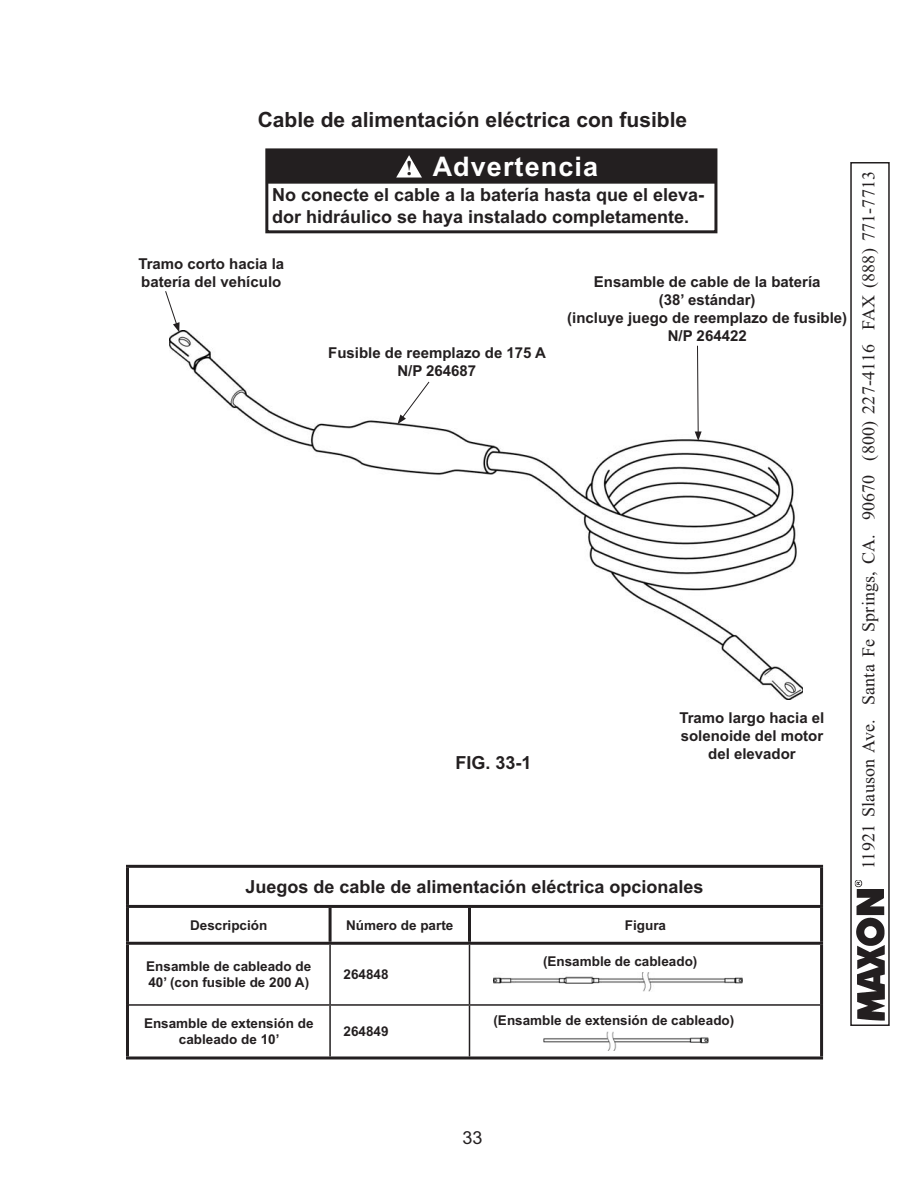
<style>
.page{position:relative;width:918px;height:1188px;background:#fff}
.page>*{position:absolute;margin:0;border:0;box-sizing:border-box;transform-origin:0 0}
.t1{font:700 27px "Arial";letter-spacing:.04em;color:#fff}
.t2{font:700 21px "Arial";color:#231f20}
.t3{font:700 18px/21.6px "Arial";color:#231f20}
.t4{font:18px "Times New Roman";letter-spacing:.01em;color:#231f20}
.t5{font:18px "Arial";color:#231f20}
.t6{font:700 15px/18px "Arial";color:#231f20;text-align:center}
.t7{font:700 13.5px/16.2px "Arial";color:#231f20}
.s1{font-family:"Times New Roman";font-size:21px;color:#231f20}
</style>
<div class="page">
<div style="left:850px;top:162px;width:40px;height:864px;border:2px solid #231f20"></div>
<img style="left:855px;top:880px;width:30px;height:141px">
<img style="left:170px;top:331px;width:633px;height:368px">
<img style="left:493px;top:973px;width:249px;height:19px">
<img style="left:543px;top:1031px;width:166px;height:19px">
<svg style="left:165px;top:291px;width:15px;height:41px"></svg>
<svg style="left:398px;top:381px;width:32px;height:43px"></svg>
<svg style="left:695px;top:345px;width:7px;height:96px"></svg>
<hr style="left:126px;top:868px;width:3px;height:37px;background:#231f20">
<hr style="left:820px;top:868px;width:3px;height:37px;background:#231f20">
<hr style="left:126px;top:908px;width:3px;height:34px;background:#231f20">
<hr style="left:329px;top:908px;width:3px;height:34px;background:#231f20">
<hr style="left:468px;top:908px;width:3px;height:34px;background:#231f20">
<hr style="left:820px;top:908px;width:3px;height:34px;background:#231f20">
<hr style="left:126px;top:945px;width:3px;height:60px;background:#231f20">
<hr style="left:329px;top:945px;width:2px;height:59px;background:#231f20">
<hr style="left:469px;top:945px;width:1px;height:59px;background:#231f20">
<hr style="left:126px;top:865px;width:697px;height:3px;background:#231f20">
<hr style="left:126px;top:905px;width:697px;height:3px;background:#231f20">
<hr style="left:126px;top:942px;width:697px;height:3px;background:#231f20">
<hr style="left:820px;top:945px;width:3px;height:60px;background:#231f20">
<hr style="left:126px;top:1005px;width:3px;height:51px;background:#231f20">
<hr style="left:129px;top:1004px;width:691px;height:2px;background:#231f20">
<hr style="left:126px;top:1056px;width:697px;height:3px;background:#231f20">
<hr style="left:329px;top:1006px;width:2px;height:50px;background:#231f20">
<hr style="left:469px;top:1006px;width:1px;height:50px;background:#231f20">
<hr style="left:820px;top:1005px;width:3px;height:51px;background:#231f20">
<div style="left:265px;top:148px;width:452px;height:85px;border:3px solid #231f20"></div>
<div style="left:266px;top:150px;width:450px;height:33px;background:#231f20"></div>
<div style="left:266px;top:149px;width:451px;height:35px;border:1px solid #231f20"></div>
<svg style="left:396px;top:155px;width:26px;height:23px"></svg>
<h2 class="t2" style="left:258px;top:112px;width:431px">Cable de alimentación eléctrica con fusible</h2>
<h1 class="t1" style="left:406px;top:156px;width:194px"><span class="s1">!</span> Advertencia</h1>
<p class="t3" style="left:272px;top:186px;width:434px">No conecte el cable a la batería hasta que el eleva&shy;dor hidráulico se haya instalado completamente.</p>
<p class="t6" style="left:138px;top:256px;width:147px;text-align:left">Tramo corto hacia la batería del vehículo</p>
<p class="t6" style="left:328px;top:345px;width:219px">Fusible de reemplazo de 175 A<br>N/P 264687</p>
<p class="t6" style="left:567px;top:274px;width:282px">Ensamble de cable de la batería<br>(38’ estándar)<br>(incluye juego de reemplazo de fusible)<br>N/P 264422</p>
<p class="t3" style="left:455px;top:754px;width:78px">FIG. 33-1</p>
<p class="t6" style="left:679px;top:710px;width:147px">Tramo largo hacia el solenoide del motor del elevador</p>
<p class="t3" style="left:245px;top:878px;width:460px">Juegos de cable de alimentación eléctrica opcionales</p>
<p class="t7" style="left:190px;top:918px;width:79px">Descripción</p>
<p class="t7" style="left:346px;top:918px;width:109px">Número de parte</p>
<p class="t7" style="left:625px;top:918px;width:43px">Figura</p>
<p class="t7" style="left:146px;top:959px;width:167px">Ensamble de cableado de<br>40’ (con fusible de 200 A)</p>
<p class="t7" style="left:344px;top:968px;width:47px">264848</p>
<p class="t7" style="left:144px;top:1017px;width:171px;text-align:center">Ensamble de extensión de cableado de 10’</p>
<p class="t7" style="left:344px;top:1025px;width:47px">264849</p>
<p class="t7" style="left:543px;top:955px;width:156px">(Ensamble de cableado)</p>
<p class="t7" style="left:494px;top:1013px;width:242px">(Ensamble de extensión de cableado)</p>
<p class="t4" style="left:858px;top:869px;width:700px;rotate:-90deg">11921 Slauson Ave. Santa Fe Springs, CA. 90670 (800) 227-4116 FAX (888) 771-7713</p>
<p class="t5" style="left:462px;top:1131px;width:22px">33</p>
</div>
